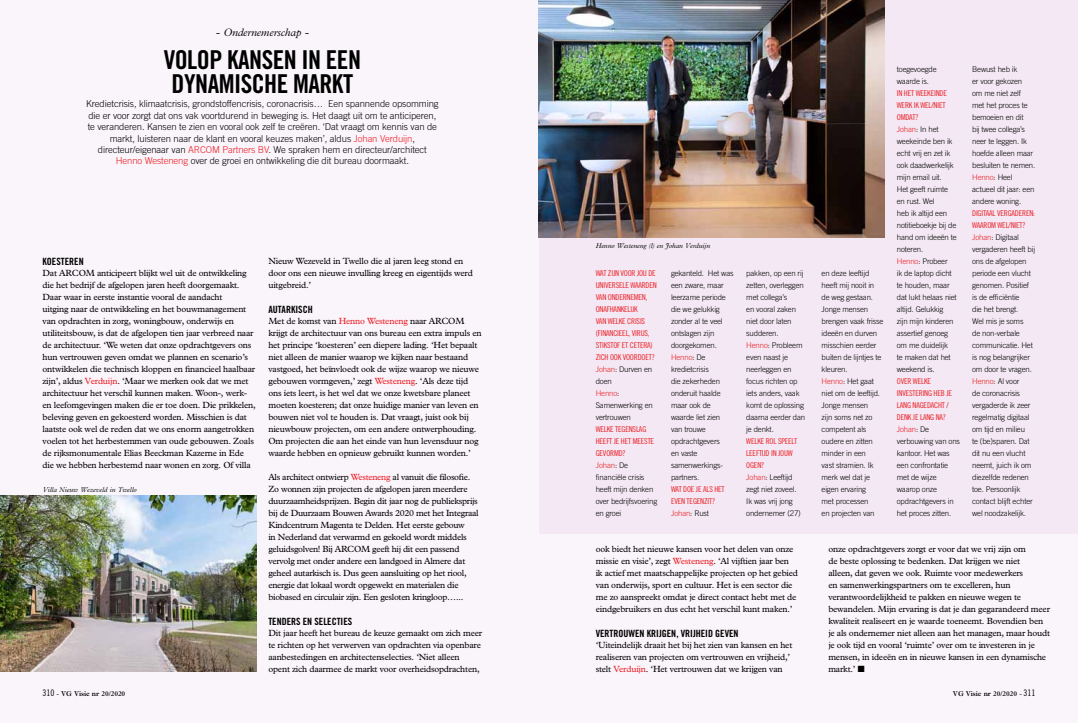
<style>
.page{position:relative;width:1078px;height:723px;background:#fff}
.page>*{position:absolute;margin:0;border:0;box-sizing:border-box;transform-origin:0 0}
.t1{font:26px/24px "Trade Gothic Bold Cond Twenty";letter-spacing:-.02em;color:#000;text-align:center}
.t2{font:italic 300 11px "M Plantin";letter-spacing:-.01em;color:#000}
.t3{font:10px "Trade Gothic Bold Cond Twenty";color:#000}
.t4{font:300 9.5px/11.4px "Trade Gothic";letter-spacing:-.01em;color:#000;text-align:center}
.t5{font:9px/12px "M Plantin";letter-spacing:-.02em;color:#000}
.t6{font:8px/12px "Trade Gothic Cond Eighteen";letter-spacing:-.02em;color:#ed1d24}
.t7{font:300 7.8px/12px "Trade Gothic";letter-spacing:-.02em;color:#000}
.t8{font:300 7.8px "Trade Gothic";letter-spacing:-.02em;color:#ed1d24}
.t9{font:italic 300 7px "M Plantin";color:#000}
.t10{font:600 7px "M Plantin";letter-spacing:-.01em;color:#000}
.s1{color:#ed1d24}
.s2{font-family:"Trade Gothic Cond Eighteen";font-weight:400;font-size:9px}
.s3{font-weight:300}
.s4{color:#000}
</style>
<div class="page">
<div style="left:539px;top:0;width:538px;height:723px;background:#faf5fa"></div>
<div style="left:539px;top:0;width:538px;height:533px;background:#f3e8f3"></div>
<div style="left:0;top:0;width:539px;height:723px;background:#faf5fa"></div>
<img style="left:539px;top:0;width:345px;height:238px">
<img style="left:0;top:496px;width:256px;height:176px">
<p class="t2" style="left:216px;top:26px;width:95px">- Ondernemerschap -</p>
<h1 class="t1" style="left:164px;top:48px;width:199px">VOLOP KANSEN IN EEN<br>DYNAMISCHE MARKT</h1>
<p class="t4" style="left:86px;top:98px;width:354px">Kredietcrisis, klimaatcrisis, grondstoffencrisis, coronacrisis… Een spannende opsomming die er voor zorgt dat ons vak voortdurend in beweging is. Het daagt uit om te anticiperen, te veranderen. Kansen te zien en vooral ook zelf te creëren. ‘Dat vraagt om kennis van de markt, luisteren naar de klant en vooral keuzes maken’, aldus <span class="s1">Johan Verduijn</span>, directeur/eigenaar van <span class="s1">ARCOM Partners BV</span>. We spraken hem en directeur/architect <span class="s1">Henno Westeneng</span> over de groei en ontwikkeling die dit bureau doormaakt.</p>
<p class="t3" style="left:43px;top:255px;width:43px">KOESTEREN</p>
<p class="t5" style="left:43px;top:267px;width:215px">Dat ARCOM anticipeert blijkt wel uit de ontwikkeling die het bedrijf de afgelopen jaren heeft doorgemaakt.<br>Daar waar in eerste instantie vooral de aandacht<br>uitging naar de ontwikkeling en het bouwmanagement van opdrachten in zorg, woningbouw, onderwijs en utiliteitsbouw, is dat de afgelopen tien jaar verbreed naar de architectuur. ‘We weten dat onze opdrachtgevers ons hun vertrouwen geven omdat we plannen en scenario’s ontwikkelen die technisch kloppen en financieel haalbaar zijn’, aldus <span class="s1">Verduijn</span>. ‘Maar we merken ook dat we met architectuur het verschil kunnen maken. Woon-, werk&shy;en leefomgevingen maken die er toe doen. Die prikkelen, beleving geven en gekoesterd worden. Misschien is dat laatste ook wel de reden dat we ons enorm aangetrokken voelen tot het herbestemmen van oude gebouwen. Zoals de rijksmonumentale Elias Beeckman Kazerne in Ede die we hebben herbestemd naar wonen en zorg. Of villa</p>
<p class="t9" style="left:43px;top:486px;width:95px">Villa Nieuw Wezeveld in Twello</p>
<p class="t10" style="left:43px;top:689px;width:84px"><span class="s2">310</span> <span class="s3">-</span> VG Visie nr 20/2020</p>
<p class="t5" style="left:268px;top:255px;width:206px">Nieuw Wezeveld in Twello die al jaren leeg stond en door ons een nieuwe invulling kreeg en eigentijds werd uitgebreid.’</p>
<p class="t3" style="left:268px;top:303px;width:46px">AUTARKISCH</p>
<p class="t5" style="left:268px;top:315px;width:215px">Met de komst van <span class="s1">Henno Westeneng</span> naar ARCOM krijgt de architectuur van ons bureau een extra impuls en het principe ‘koesteren’ een diepere lading. ‘Het bepaalt niet alleen de manier waarop we kijken naar bestaand vastgoed, het beïnvloedt ook de wijze waarop we nieuwe gebouwen vormgeven,’ zegt <span class="s1">Westeneng</span>. ‘Als deze tijd ons íets leert, is het wel dat we onze kwetsbare planeet moeten koesteren; dat onze huidige manier van leven en bouwen niet vol te houden is. Dat vraagt, juíst ook bij nieuwbouw projecten, om een andere ontwerphouding.<br>Om projecten die aan het einde van hun levensduur nog waarde hebben en opnieuw gebruikt kunnen worden.’</p>
<p class="t5" style="left:268px;top:471px;width:212px">Als architect ontwierp <span class="s1">Westeneng</span> al vanuit die filosofie.<br>Zo wonnen zijn projecten de afgelopen jaren meerdere duurzaamheidsprijzen. Begin dit jaar nog de publieksprijs bij de Duurzaam Bouwen Awards 2020 met het Integraal Kindcentrum Magenta te Delden. Het eerste gebouw<br>in Nederland dat verwarmd en gekoeld wordt middels geluidsgolven! Bij ARCOM geeft hij dit een passend vervolg met onder andere een landgoed in Almere dat geheel autarkisch is. Dus geen aansluiting op het riool, energie dat lokaal wordt opgewekt en materialen die biobased en circulair zijn. Een gesloten kringloop…...</p>
<p class="t3" style="left:268px;top:615px;width:85px">TENDERS EN SELECTIES</p>
<p class="t5" style="left:268px;top:627px;width:215px">Dit jaar heeft het bureau de keuze gemaakt om zich meer te richten op het verwerven van opdrachten via openbare aanbestedingen en architectenselecties. ‘Niet alleen opent zich daarmee de markt voor overheidsopdrachten,</p>
<p class="t9" style="left:595px;top:242px;width:116px">Henno Westeneng (l) en Johan Verduijn</p>
<p class="t6" style="left:595px;top:267px;width:63px">WAT ZIJN VOOR JOU DE<br>UNIVERSELE WAARDEN<br>VAN ONDERNEMEN,<br>ONAFHANKELIJK<br>VAN WELKE CRISIS (FINANCIEEL, VIRUS,<br>STIKSTOF ET CETERA)<br>ZICH OOK VOORDOET?</p>
<p class="t7" style="left:595px;top:363px;width:59px"><span class="s1">Johan</span>: Durven en doen<br><span class="s1">Henno</span>:<br>Samenwerking en vertrouwen</p>
<p class="t6" style="left:595px;top:423px;width:60px">WELKE TEGENSLAG<br>HEEFT JE HET MEESTE<br>GEVORMD?</p>
<p class="t7" style="left:595px;top:459px;width:63px"><span class="s1">Johan</span>: De financiële crisis heeft mijn denken over bedrijfsvoering en groei</p>
<p class="t7" style="left:671px;top:267px;width:64px">gekanteld. Het was een zware, maar leerzame periode die we gelukkig zonder al te veel ontslagen zijn doorgekomen.<br><span class="s1">Henno</span>: De kredietcrisis<br>die zekerheden onderuit haalde maar ook de waarde liet zien<br>van trouwe opdrachtgevers<br>en vaste samenwerkings&shy;partners.</p>
<p class="t6" style="left:671px;top:483px;width:55px">WAT DOE JE ALS HET<br>EVEN TEGENZIT?</p>
<p class="t8" style="left:671px;top:509px;width:40px">Johan<span class="s4">: Rust</span></p>
<p class="t7" style="left:746px;top:267px;width:60px">pakken, op een rij zetten, overleggen met collega’s<br>en vooral zaken niet door laten sudderen.<br><span class="s1">Henno</span>: Probleem even naast je neerleggen en focus richten op iets anders, vaak komt de oplossing daarna eerder dan je denkt.</p>
<p class="t6" style="left:746px;top:435px;width:52px">WELKE ROL SPEELT<br>LEEFTIJD IN JOUW<br>OGEN?</p>
<p class="t7" style="left:746px;top:471px;width:56px"><span class="s1">Johan</span>: Leeftijd zegt niet zoveel.<br>Ik was vrij jong ondernemer (27)</p>
<p class="t5" style="left:595px;top:543px;width:204px">ook biedt het nieuwe kansen voor het delen van onze missie en visie’, zegt <span class="s1">Westeneng</span>. ‘Al vijftien jaar ben ik actief met maatschappelijke projecten op het gebied van onderwijs, sport en cultuur. Het is een sector die me zo aanspreekt omdat je direct contact hebt met de eindgebruikers en dus echt het verschil kunt maken.’</p>
<p class="t3" style="left:595px;top:627px;width:144px">VERTROUWEN KRIJGEN, VRIJHEID GEVEN</p>
<p class="t5" style="left:595px;top:639px;width:198px">‘Uiteindelijk draait het bij het zien van kansen en het realiseren van projecten om vertrouwen en vrijheid,’ stelt <span class="s1">Verduijn</span>. ‘Het vertrouwen dat we krijgen van</p>
<p class="t7" style="left:821px;top:267px;width:63px">en deze leeftijd heeft mij nooit in de weg gestaan.<br>Jonge mensen brengen vaak frisse ideeën en durven misschien eerder buiten de lijntjes te kleuren.<br><span class="s1">Henno</span>: Het gaat niet om de leeftijd.<br>Jonge mensen<br>zijn soms net zo competent als oudere en zitten minder in een<br>vast stramien. Ik merk wel dat je eigen ervaring<br>met processen<br>en projecten van</p>
<p class="t7" style="left:896px;top:63px;width:41px">toegevoegde waarde is.</p>
<p class="t6" style="left:896px;top:87px;width:52px">IN HET WEEKEINDE<br>WERK IK WEL/NIET<br>OMDAT?</p>
<p class="t7" style="left:896px;top:123px;width:61px"><span class="s1">Johan</span>: In het weekeinde ben ik echt vrij en zet ik ook daadwerkelijk mijn email uit.<br>Het geeft ruimte en rust. Wel<br>heb ik altijd een notitieboekje bij de hand om ideeën te noteren.<br><span class="s1">Henno</span>: Probeer<br>ik de laptop dicht te houden, maar dat lukt helaas niet altijd. Gelukkig<br>zijn mijn kinderen assertief genoeg om me duidelijk<br>te maken dat het weekend is.</p>
<p class="t6" style="left:896px;top:375px;width:57px">OVER WELKE<br>INVESTERING HEB JE<br>LANG NAGEDACHT /<br>DENK JE LANG NA?</p>
<p class="t7" style="left:896px;top:423px;width:65px"><span class="s1">Johan</span>: De verbouwing van ons kantoor. Het was een confrontatie met de wijze waarop onze opdrachtgevers in het proces zitten.</p>
<p class="t7" style="left:971px;top:63px;width:65px">Bewust heb ik<br>er voor gekozen<br>om me niet zelf met het proces te bemoeien en dit<br>bij twee collega’s neer te leggen. Ik hoefde alleen maar besluiten te nemen.<br><span class="s1">Henno</span>: Heel actueel dit jaar: een andere woning.</p>
<p class="t6" style="left:971px;top:207px;width:64px">DIGITAAL VERGADEREN:<br>WAAROM WEL/NIET?</p>
<p class="t7" style="left:971px;top:231px;width:64px"><span class="s1">Johan</span>: Digitaal vergaderen heeft bij ons de afgelopen periode een vlucht genomen. Positief is de efficiëntie<br>die het brengt.<br>Wel mis je soms<br>de non-verbale communicatie. Het is nog belangrijker om door te vragen.<br><span class="s1">Henno</span>: Al voor<br>de coronacrisis vergaderde ik zeer regelmatig digitaal om tijd en milieu<br>te (be)sparen. Dat dit nu een vlucht neemt, juich ik om diezelfde redenen toe. Persoonlijk contact blijft echter wel noodzakelijk.</p>
<p class="t5" style="left:828px;top:543px;width:223px">onze opdrachtgevers zorgt er voor dat we vrij zijn om<br>de beste oplossing te bedenken. Dat krijgen we niet<br>alleen, dat geven we ook. Ruimte voor medewerkers<br>en samenwerkingspartners om te excelleren, hun verantwoordelijkheid te pakken en nieuwe wegen te bewandelen. Mijn ervaring is dat je dan gegarandeerd meer kwaliteit realiseert en je waarde toeneemt. Bovendien ben je als ondernemer niet alleen aan het managen, maar houdt je ook tijd en vooral ‘ruimte’ over om te investeren in je mensen, in ideeën en in nieuwe kansen in een dynamische markt.’ ■</p>
<p class="t10" style="left:952px;top:689px;width:84px">VG Visie nr 20/2020 <span class="s3">-</span> <span class="s2">311</span></p>
</div>
